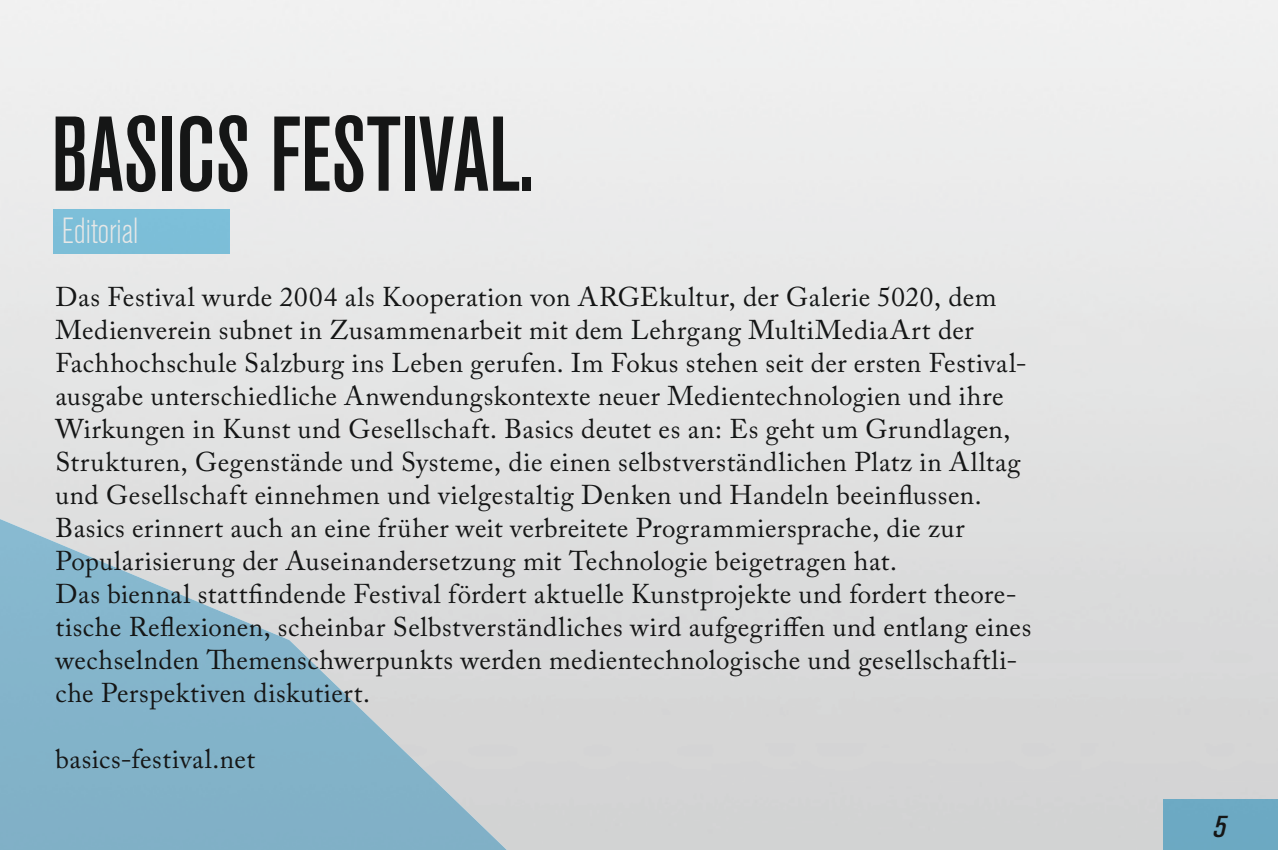
<style>
.page{position:relative;width:1278px;height:850px;background:#fff}
.page>*{position:absolute;margin:0;border:0;box-sizing:border-box;transform-origin:0 0}
.t1{font:500 condensed 105px "Akzidenz Grotesk BQ";color:#151616}
.t2{font:300 condensed 36px "Akzidenz Grotesk BQ";color:#e6e7e7}
.t3{font:italic condensed 30px "Akzidenz Grotesk BQ";color:#151616;scale:1.14 1}
.t4{font:27px/33px "Adobe Caslon Pro";letter-spacing:.02em;color:#151616}
</style>
<div class="page">
<div style="left:53px;top:209px;width:177px;height:45px;background:#7cbed8"></div>
<div style="left:1163px;top:799px;width:114px;height:50px;background:#6ca9c3"></div>
<svg style="left:1274px;top:0;width:4px;height:3px"></svg>
<h1 class="t1" style="left:51px;top:95px;width:485px">BASICS FESTIVAL.</h1>
<h2 class="t2" style="left:62px;top:211px;width:78px">Editorial</h2>
<p class="t4" style="left:55px;top:280px;width:977px">Das Festival wurde 2004 als Kooperation von ARGEkultur, der Galerie 5020, dem Medienverein subnet in Zusammenarbeit mit dem Lehrgang MultiMediaArt der Fachhochschule Salzburg ins Leben gerufen. Im Fokus stehen seit der ersten Festival&shy;ausgabe unterschiedliche Anwendungskontexte neuer Medientechnologien und ihre Wirkungen in Kunst und Gesellschaft. Basics deutet es an: Es geht um Grundlagen, Strukturen, Gegenstände und Systeme, die einen selbstverständlichen Platz in Alltag und Gesellschaft einnehmen und vielgestaltig Denken und Handeln beeinflussen.<br>Basics erinnert auch an eine früher weit verbreitete Programmiersprache, die zur Popularisierung der Auseinandersetzung mit Technologie beigetragen hat.<br>Das biennal stattfindende Festival fördert aktuelle Kunstprojekte und fordert theore&shy;tische Reflexionen, scheinbar Selbstverständliches wird aufgegriffen und entlang eines wechselnden Themenschwerpunkts werden medientechnologische und gesellschaftli&shy;che Perspektiven diskutiert.</p>
<p class="t4" style="left:55px;top:742px;width:201px">basics-festival.net</p>
<p class="t3" style="left:1213px;top:809px;width:13px">5</p>
</div>
